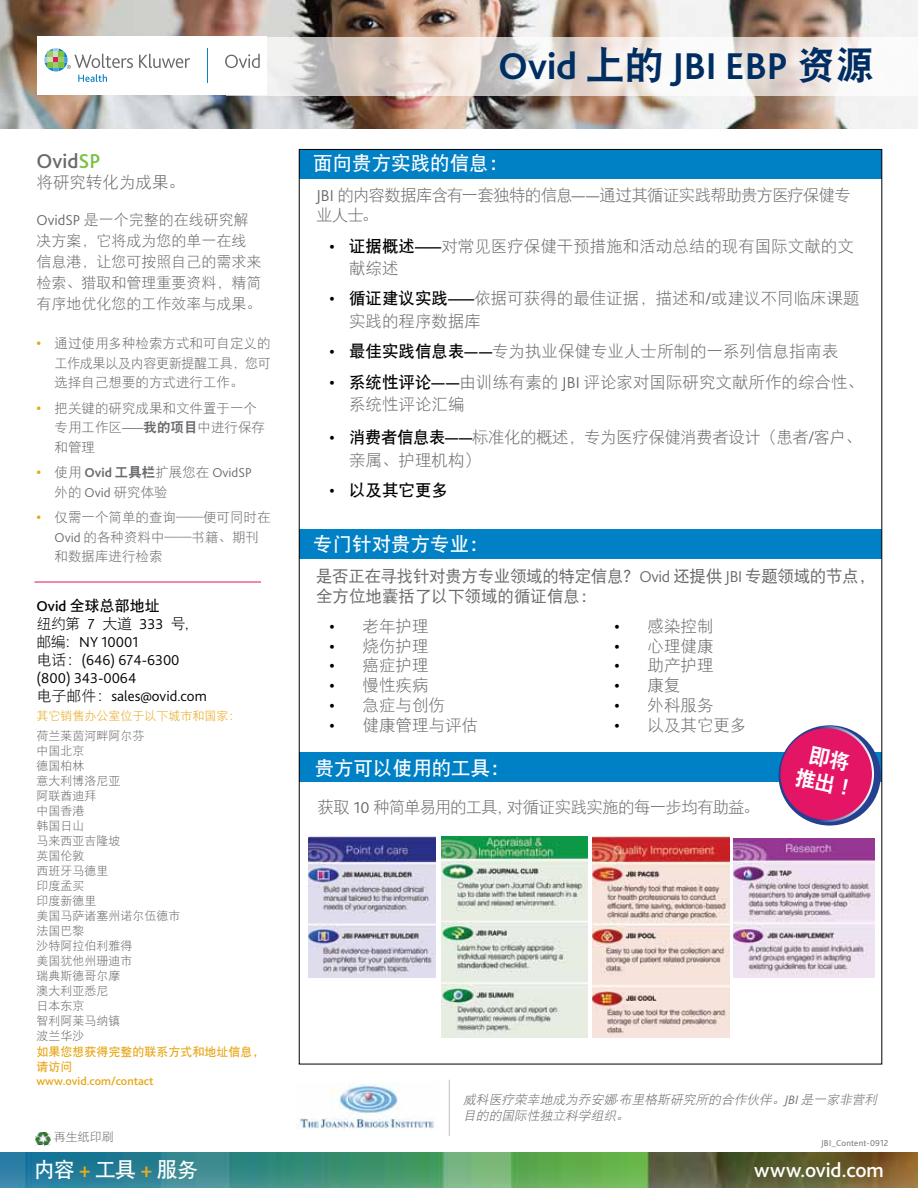
<style>
.page{position:relative;width:918px;height:1188px;background:#fff}
.page>*{position:absolute;margin:0;border:0;box-sizing:border-box;transform-origin:0 0}
.t1{font:700 39px "Bliss 2";color:#002d62}
.t2{font:500 21px "Bliss 2";color:#fff}
.t3{font:21px "DF Hei W7 GB EUC H";color:#fff}
.t4{font:500 21px "Bliss 2";color:#696a6d}
.t5{font:21px/24px "DF Hei W9";color:#fff;text-align:center}
.t6{font:19.5px "DF Hei W7 GB EUC H";color:#fff}
.t7{font:16.5px/22.5px "DF Hei W3 GB EUC H";color:#696a6d}
.t8{font:16.5px/19.8px "DF Hei W5";letter-spacing:-.02em;color:#696a6d}
.t9{font:16.5px/22.5px "DF Hei W3 GB EUC H";letter-spacing:-.03em;color:#696a6d}
.t10{font:16.5px/19.8px "DF Hei W3 GB EUC H";letter-spacing:-.05em;color:#696a6d}
.t11{font:16.5px "DF Hei W3 GB EUC H";letter-spacing:-.045em;color:#696a6d}
.t12{font:16.5px "DF Hei W7 GB EUC H";color:#000}
.t13{font:15px/21px "DF Hei W3 GB EUC H";color:#696a6d}
.t14{font:300 15px/18px "Bliss 2";color:#000}
.t15{font:15px "DF Hei W3 GB EUC H";color:#000}
.t16{font:15px "DF Hei W7 GB EUC H";color:#000}
.t17{font:13.5px/19.5px "DF Hei W3 GB EUC H";color:#696a6d}
.t18{font:italic 12.75px/15.3px "DF Hei W3 GB EUC H";color:#696a6d}
.t19{font:12px/15px "DF Hei W3 GB EUC H";color:#696a6d}
.t20{font:12px/15px "DF Hei W7 GB EUC H";color:#e7a614}
.t21{font:500 12px "Bliss 2";color:#e7a614}
.t22{font:12px "DF Hei W3 GB EUC H";color:#e7a614}
.t23{font:300 9px "Bliss 2";letter-spacing:.02em;color:#696a6d}
.s1{color:#7ac143}
.s2{font-family:"Bliss 2";font-weight:300}
.s3{font-family:"Bliss 2";font-weight:500;font-size:15px;color:#e7a614}
.s4{font-family:"DF Hei W9"}
.s5{font-family:"Bliss 2";font-weight:700}
.s6{font-family:"Bliss 2";font-weight:500}
.s7{font-family:"DF Hei W3 GB EUC H";font-weight:400}
.s8{font-family:"DF Hei W9";font-weight:400}
.s9{font-family:"Bliss 2";font-weight:500;color:#000}
.s10{font-family:"DF Hei W7 GB EUC H";color:#000}
.s11{font-family:"Bliss 2";font-weight:500;color:#e7a614}
</style>
<div class="page">
<hr style="left:34px;top:582px;width:227px;height:1px;background:#e50e62">
<img style="left:36px;top:1132px;width:14px;height:14px">
<img style="left:0;top:0;width:918px;height:129px">
<svg style="left:226px;top:37px;width:692px;height:59px"></svg>
<div style="left:484px;top:32px;width:403px;height:70px;background:#fff;opacity:.75"></div>
<div style="left:299px;top:150px;width:583px;height:29px;background:#0081c6"></div>
<div style="left:299px;top:529px;width:583px;height:29px;background:#0081c6"></div>
<div style="left:299px;top:753px;width:583px;height:29px;background:#0081c6"></div>
<img style="left:297px;top:1084px;width:138px;height:46px">
<hr style="left:449px;top:1080px;width:1px;height:56px;background:#000">
<div style="left:37px;top:36px;width:230px;height:59px;background:#fff"></div>
<svg style="left:139px;top:54px;width:51px;height:14px"></svg>
<svg style="left:225px;top:54px;width:35px;height:14px"></svg>
<hr style="left:208px;top:48px;width:1px;height:34px;background:#0a82c5">
<svg style="left:44px;top:48px;width:89px;height:34px"></svg>
<svg style="left:0;top:1152px;width:918px;height:36px;background:#4f8566"></svg>
<svg style="left:315px;top:120px;width:535px;height:30px"></svg>
<svg style="left:640px;top:558px;width:224px;height:1px"></svg>
<svg style="left:315px;top:558px;width:316px;height:1px"></svg>
<img style="left:308px;top:837px;width:128px;height:141px">
<img style="left:592px;top:837px;width:137px;height:201px">
<img style="left:734px;top:838px;width:140px;height:140px">
<img style="left:441px;top:837px;width:146px;height:201px">
<svg style="left:779px;top:725px;width:102px;height:101px"></svg>
<svg style="left:777px;top:726px;width:97px;height:96px"></svg>
<div style="left:780px;top:728px;width:92px;height:92px;background:#e41565;border-radius:50%"></div>
<p class="t4" style="left:37px;top:148px;width:65px">Ovid<span class="s1">SP</span></p>
<p class="t7" style="left:37px;top:171px;width:150px">将研究转化为成果。</p>
<p class="t13" style="left:37px;top:210px;width:226px"><span class="s2">OvidSP</span> 是一个完整的在线研究解决方案，它将成为您的单一在线信息港，让您可按照自己的需求来检索、猎取和管理重要资料，精简有序地优化您的工作效率与成果。</p>
<p class="t17" style="left:55px;top:334px;width:218px;text-align:justify;text-indent:-18px"><span class="s3">•</span> 通过使用多种检索方式和可自定义的工作成果以及内容更新提醒工具，您可选择自己想要的方式进行工作。</p>
<p class="t17" style="left:55px;top:398px;width:212px;text-indent:-18px"><span class="s3">•</span> 把关键的研究成果和文件置于一个专用工作区<span class="s2">——</span><span class="s4">我的项目</span>中进行保存和管理</p>
<p class="t17" style="left:55px;top:463px;width:199px;text-indent:-18px"><span class="s3">•</span> 使用 <span class="s5">Ovid</span> <span class="s4">工具栏</span>扩展您在 <span class="s2">OvidSP</span>外的 <span class="s2">Ovid</span> 研究体验</p>
<p class="t17" style="left:55px;top:508px;width:217px;text-indent:-18px"><span class="s3">•</span> 仅需一个简单的查询——便可同时在<br><span class="s2">Ovid</span> 的各种资料中——书籍、期刊和数据库进行检索</p>
<p class="t16" style="left:37px;top:598px;width:125px"><span class="s6">Ovid</span> 全球总部地址</p>
<p class="t15" style="left:37px;top:616px;width:163px">纽约第 <span class="s2">7</span> 大道 <span class="s2">333</span> 号，</p>
<p class="t14" style="left:37px;top:632px;width:172px"><span class="s7">邮编：</span>NY 10001<br><span class="s7">电话：</span>(646) 674-6300 (800) 343-0064<br><span class="s7">电子邮件：</span>sales@ovid.com</p>
<p class="t22" style="left:37px;top:710px;width:205px">其它销售办公室位于以下城市和国家：</p>
<p class="t19" style="left:37px;top:728px;width:145px">荷兰莱茵河畔阿尔芬<br>中国北京<br>德国柏林<br>意大利博洛尼亚<br>阿联酋迪拜<br>中国香港<br>韩国日山<br>马来西亚吉隆坡<br>英国伦敦<br>西班牙马德里<br>印度孟买<br>印度新德里<br>美国马萨诸塞州诺尔伍德市法国巴黎<br>沙特阿拉伯利雅得<br>美国犹他州珊迪市<br>瑞典斯德哥尔摩<br>澳大利亚悉尼<br>日本东京<br>智利阿莱马纳镇<br>波兰华沙</p>
<p class="t20" style="left:37px;top:1044px;width:229px">如果您想获得完整的联系方式和地址信息，请访问</p>
<p class="t21" style="left:37px;top:1073px;width:119px">www.ovid.com/contact</p>
<p class="t19" style="left:54px;top:1129px;width:61px">再生纸印刷</p>
<h1 class="t1" style="left:498px;top:42px;width:378px">Ovid <span class="s8">上的</span> JBI EBP <span class="s8">资源</span></h1>
<p class="t6" style="left:313px;top:154px;width:196px">面向贵方实践的信息：</p>
<p class="t10" style="left:316px;top:185px;width:536px"><span class="s2">JBI</span> 的内容数据库含有一套独特的信息<span class="s2">——</span>通过其循证实践帮助贵方医疗保健专业人士。</p>
<p class="t7" style="left:349px;top:235px;width:506px;text-indent:-20px"><span class="s9">•</span> <span class="s10">证据概述</span><span class="s9">——</span>对常见医疗保健干预措施和活动总结的现有国际文献的文献综述</p>
<p class="t7" style="left:349px;top:287px;width:512px;text-indent:-20px"><span class="s9">•</span> <span class="s10">循证建议实践</span><span class="s9">——</span>依据可获得的最佳证据，描述和<span class="s2">/</span>或建议不同临床课题实践的程序数据库</p>
<p class="t7" style="left:330px;top:340px;width:511px"><span class="s9">•</span> <span class="s10">最佳实践信息表</span><span class="s9">——</span>专为执业保健专业人士所制的一系列信息指南表</p>
<p class="t7" style="left:349px;top:370px;width:516px;text-indent:-20px"><span class="s9">•</span> <span class="s10">系统性评论</span><span class="s9">——</span>由训练有素的 <span class="s2">JBI</span> 评论家对国际研究文献所作的综合性、系统性评论汇编</p>
<p class="t9" style="left:349px;top:426px;width:515px;text-indent:-20px"><span class="s9">•</span> <span class="s10">消费者信息表</span><span class="s9">——</span>标准化的概述，专为医疗保健消费者设计（患者<span class="s2">/</span>客户、亲属、护理机构）</p>
<p class="t12" style="left:330px;top:482px;width:120px"><span class="s6">•</span> 以及其它更多</p>
<p class="t6" style="left:313px;top:534px;width:177px">专门针对贵方专业：</p>
<p class="t8" style="left:316px;top:567px;width:560px">是否正在寻找针对贵方专业领域的特定信息？<span class="s2">Ovid</span> 还提供 <span class="s2">JBI</span> 专题领域的节点，全方位地囊括了以下领域的循证信息：</p>
<p class="t7" style="left:330px;top:615px;width:101px"><span class="s9">•</span> 老年护理</p>
<p class="t7" style="left:330px;top:634px;width:101px"><span class="s9">•</span> 烧伤护理</p>
<p class="t7" style="left:330px;top:654px;width:101px"><span class="s9">•</span> 癌症护理</p>
<p class="t7" style="left:330px;top:674px;width:101px"><span class="s9">•</span> 慢性疾病</p>
<p class="t7" style="left:330px;top:694px;width:117px"><span class="s9">•</span> 急症与创伤</p>
<p class="t7" style="left:330px;top:714px;width:150px"><span class="s9">•</span> 健康管理与评估</p>
<p class="t7" style="left:615px;top:615px;width:100px"><span class="s9">•</span> 感染控制</p>
<p class="t7" style="left:615px;top:634px;width:100px"><span class="s9">•</span> 心理健康</p>
<p class="t7" style="left:615px;top:654px;width:100px"><span class="s9">•</span> 助产护理</p>
<p class="t7" style="left:615px;top:674px;width:67px"><span class="s9">•</span> 康复</p>
<p class="t7" style="left:615px;top:694px;width:100px"><span class="s9">•</span> 外科服务</p>
<p class="t7" style="left:615px;top:714px;width:133px"><span class="s9">•</span> 以及其它更多</p>
<p class="t6" style="left:315px;top:758px;width:196px">贵方可以使用的工具：</p>
<p class="t11" style="left:318px;top:798px;width:444px">获取 <span class="s2">10</span> 种简单易用的工具，对循证实践实施的每一步均有助益。</p>
<p class="t5" style="left:803px;top:741px;width:62px;rotate:12deg">即将推出！</p>
<p class="t18" style="left:463px;top:1092px;width:418px">威科医疗荣幸地成为乔安娜<span class="s2">·</span> 布里格斯研究所的合作伙伴。<span class="s2">J B I</span> 是一家非营利目的的国际性独立科学组织。</p>
<p class="t23" style="left:821px;top:1137px;width:69px">JBI_Content-0912</p>
<p class="t3" style="left:34px;top:1159px;width:165px">内容<span class="s11">+</span>工具<span class="s11">+</span>服务</p>
<p class="t2" style="left:754px;top:1157px;width:131px">www.ovid.com</p>
</div>
